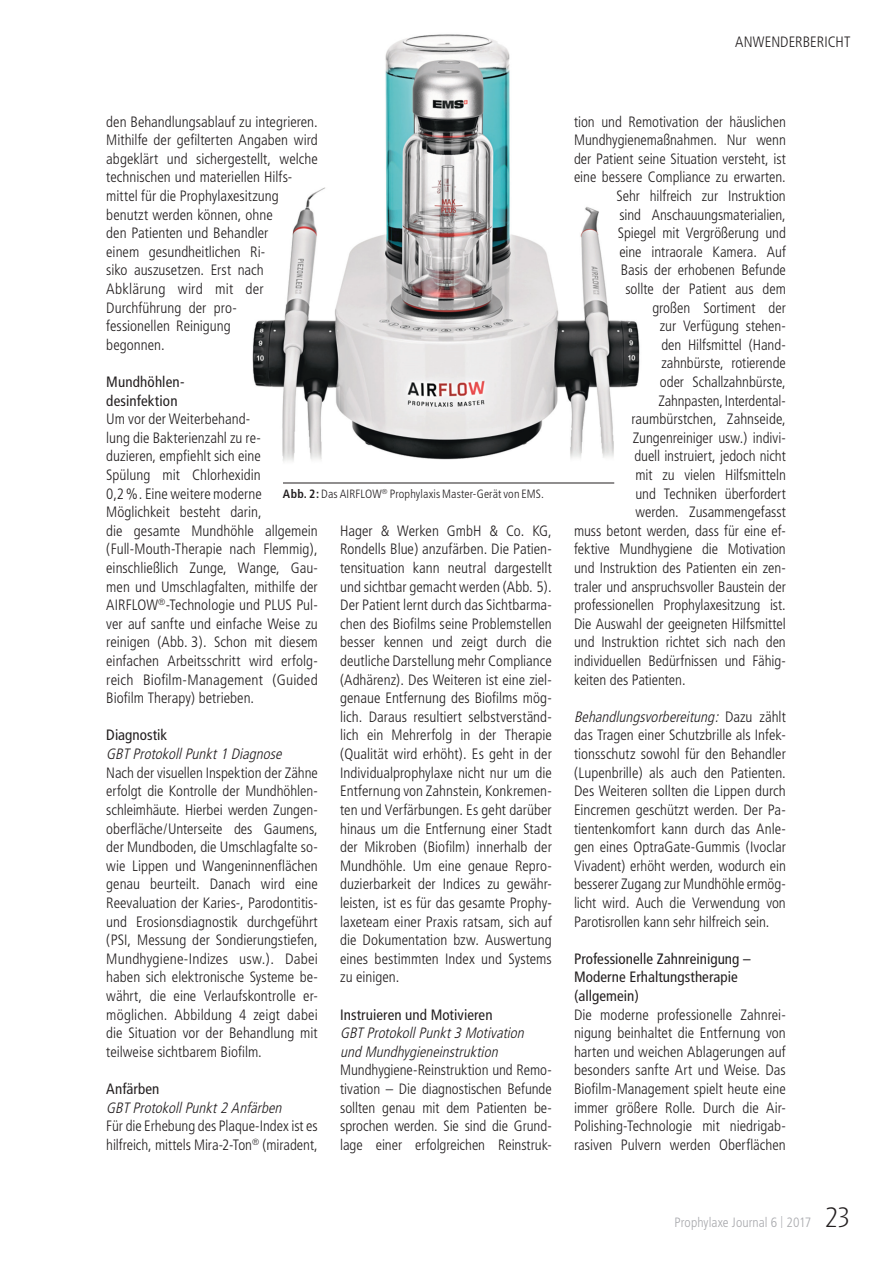
<style>
.page{position:relative;width:893px;height:1263px;background:#fff}
.page>*{position:absolute;margin:0;border:0;box-sizing:border-box;transform-origin:0 0}
.Content{font:300 condensed 15px/18.6px "Frutiger";color:#231f20}
.Content_fat{font:condensed 15px "Frutiger";letter-spacing:.005em;color:#231f20}
.Content-2{font:italic 300 condensed 15px "Frutiger";color:#231f20}
.Pagenumber{font:300 condensed 13.5px "Frutiger";letter-spacing:.005em;color:#a8a9ad}
.t1{font:300 condensed 12px "Frutiger";letter-spacing:.01em;color:#231f20}
.s1{font-weight:700}
.s2{font-style:italic}
.s3{font-size:12px}
.s4{font-family:"Glasgow";font-weight:200;font-stretch:normal;font-size:27px;color:#231f20}
</style>
<div class="page">
<img style="left:252px;top:34px;width:388px;height:428px">
<hr style="left:283px;top:483px;width:331px;height:1px;background:#231f20">
<p class="Content" style="left:735px;top:33px;width:117px">ANWENDERBERICHT</p>
<p class="Content" style="left:106px;top:112px;width:213px">den Behandlungsablauf zu integrieren.<br>Mithilfe der gefilterten Angaben wird abgeklärt und sichergestellt, welche technischen und materiellen Hilfs&shy;mittel für die Prophylaxesitzung benutzt werden können, ohne<br>den Patienten und Behandler<br>einem gesundheitlichen Ri-<br>siko auszusetzen. Erst nach<br>Abklärung wird mit der<br>Durchführung der pro-<br>fessionellen Reinigung<br>begonnen.</p>
<p class="Content_fat" style="left:106px;top:373px;width:80px">Mundhöhlen-</p>
<p class="Content_fat" style="left:106px;top:392px;width:73px">desinfektion</p>
<p class="Content" style="left:106px;top:410px;width:213px">Um vor der Weiterbehand-<br>lung die Bakterienzahl zu re-<br>duzieren, empfiehlt sich eine<br>Spülung mit Chlorhexidin<br>0,2%. Eine weitere moderne<br>Möglichkeit besteht darin,<br>die gesamte Mundhöhle allgemein (Full-Mouth-Therapie nach Flemmig), einschließlich Zunge, Wange, Gau&shy;men und Umschlagfalten, mithilfe der<br>AIRFLOW<sup>®</sup>-Technologie und PLUS Pul&shy;ver auf sanfte und einfache Weise zu reinigen (Abb. 3). Schon mit diesem einfachen Arbeitsschritt wird erfolg&shy;reich Biofilm-Management (Guided<br>Biofilm Therapy) betrieben.</p>
<p class="Content_fat" style="left:106px;top:726px;width:62px">Diagnostik</p>
<p class="Content-2" style="left:106px;top:745px;width:181px">GBTProtokollPunkt1 Diagnose</p>
<p class="Content" style="left:106px;top:763px;width:213px;text-align:justify">Nach der visuellen Inspektion der Zähne erfolgt die Kontrolle der Mundhöhlen&shy;schleimhäute. Hierbei werden Zungen&shy;oberfläche/Unterseite des Gaumens, der Mundboden, die Umschlagfalte so&shy;wie Lippen und Wangeninnenflächen genau beurteilt. Danach wird eine Reevaluation der Karies-, Parodontitis&shy;und Erosionsdiagnostik durchgeführt (PSI, Messung der Sondierungstiefen, Mundhygiene-Indizes usw.). Dabei haben sich elektronische Systeme be&shy;währt, die eine Verlaufskontrolle er&shy;möglichen. Abbildung 4 zeigt dabei die Situation vor der Behandlung mit teilweise sichtbarem Biofilm.</p>
<p class="Content_fat" style="left:106px;top:1080px;width:55px">Anfärben</p>
<p class="Content-2" style="left:106px;top:1099px;width:180px">GBTProtokollPunkt2 Anfärben</p>
<p class="Content" style="left:106px;top:1117px;width:213px">Für die Erhebung des Plaque-Index ist es hilfreich, mittels Mira-2-Ton<sup>®</sup> (miradent,</p>
<p class="t1" style="left:283px;top:487px;width:263px"><span class="s1">Abb. 2:</span> Das AIRFLOW<sup>®</sup> Prophylaxis Master-Gerät von EMS.</p>
<p class="Content" style="left:340px;top:522px;width:213px;text-align:justify">Hager &amp; Werken GmbH &amp; Co. KG, Rondells Blue) anzufärben. Die Patien&shy;tensituation kann neutral dargestellt und sichtbar gemacht werden (Abb. 5).<br>Der Patient lernt durch das Sichtbarma&shy;chen des Biofilms seine Problemstellen besser kennen und zeigt durch die deutliche Darstellung mehr Compliance (Adhärenz). Des Weiteren ist eine ziel&shy;genaue Entfernung des Biofilms mög&shy;lich. Daraus resultiert selbstverständ&shy;lich ein Mehrerfolg in der Therapie (Qualität wird erhöht). Es geht in der Individualprophylaxe nicht nur um die Entfernung von Zahnstein, Konkremen&shy;ten und Verfärbungen. Es geht darüber hinaus um die Entfernung einer Stadt der Mikroben (Biofilm) innerhalb der Mundhöhle. Um eine genaue Repro&shy;duzierbarkeit der Indices zu gewähr&shy;leisten, ist es für das gesamte Prophy&shy;laxeteam einer Praxis ratsam, sich auf die Dokumentation bzw. Auswertung eines bestimmten Index und Systems zu einigen.</p>
<p class="Content_fat" style="left:340px;top:1005px;width:154px">Instruieren und Motivieren</p>
<p class="Content-2" style="left:340px;top:1024px;width:189px">GBTProtokollPunkt3 Motivation</p>
<p class="Content-2" style="left:340px;top:1043px;width:163px">und Mundhygieneinstruktion</p>
<p class="Content" style="left:340px;top:1061px;width:213px;text-align:justify">Mundhygiene-Reinstruktion und Remo&shy;tivation – Die diagnostischen Befunde sollten genau mit dem Patienten be&shy;sprochen werden. Sie sind die Grund&shy;lage einer erfolgreichen Reinstruk-</p>
<p class="Content" style="left:574px;top:112px;width:213px">tion und Remotivation der häuslichen</p>
<p class="Content" style="left:574px;top:131px;width:213px">Mundhygienemaßnahmen. Nur wenn</p>
<p class="Content" style="left:574px;top:150px;width:213px">der Patient seine Situation versteht, ist</p>
<p class="Content" style="left:574px;top:168px;width:213px">eine bessere Compliance zu erwarten.</p>
<p class="Content" style="left:616px;top:187px;width:171px">Sehr hilfreich zur Instruktion</p>
<p class="Content" style="left:619px;top:205px;width:168px">sind Anschauungsmaterialien,</p>
<p class="Content" style="left:618px;top:224px;width:170px">Spiegel mit Vergrößerung und</p>
<p class="Content" style="left:619px;top:243px;width:168px">eine intraorale Kamera. Auf</p>
<p class="Content" style="left:621px;top:261px;width:167px">Basis der erhobenen Befunde</p>
<p class="Content" style="left:625px;top:280px;width:162px">sollte der Patient aus dem</p>
<p class="Content" style="left:652px;top:298px;width:135px">großen Sortiment der</p>
<p class="Content" style="left:660px;top:317px;width:128px">zur Verfügung stehen-</p>
<p class="Content" style="left:661px;top:336px;width:126px">den Hilfsmittel (Hand-</p>
<p class="Content" style="left:661px;top:354px;width:126px">zahnbürste, rotierende</p>
<p class="Content" style="left:660px;top:373px;width:128px">oder Schallzahnbürste,</p>
<p class="Content" style="left:658px;top:391px;width:129px">Zahnpasten, Interdental-</p>
<p class="Content" style="left:631px;top:410px;width:156px">raumbürstchen, Zahnseide,</p>
<p class="Content" style="left:633px;top:429px;width:155px">Zungenreiniger usw.) indivi-</p>
<p class="Content" style="left:634px;top:447px;width:153px">duell instruiert, jedoch nicht</p>
<p class="Content" style="left:635px;top:466px;width:152px">mit zu vielen Hilfsmitteln</p>
<p class="Content" style="left:635px;top:484px;width:152px">und Techniken überfordert</p>
<p class="Content" style="left:635px;top:503px;width:152px">werden. Zusammengefasst</p>
<p class="Content" style="left:574px;top:522px;width:213px">muss betont werden, dass für eine ef-</p>
<p class="Content" style="left:574px;top:540px;width:213px">fektive Mundhygiene die Motivation</p>
<p class="Content" style="left:574px;top:559px;width:213px">und Instruktion des Patienten ein zen-</p>
<p class="Content" style="left:574px;top:577px;width:213px">traler und anspruchsvoller Baustein der</p>
<p class="Content" style="left:574px;top:596px;width:213px">professionellen Prophylaxesitzung ist.</p>
<p class="Content" style="left:574px;top:615px;width:213px">Die Auswahl der geeigneten Hilfsmittel</p>
<p class="Content" style="left:574px;top:633px;width:213px">und Instruktion richtet sich nach den</p>
<p class="Content" style="left:574px;top:652px;width:213px">individuellen Bedürfnissen und Fähig-</p>
<p class="Content" style="left:574px;top:670px;width:113px">keiten des Patienten.</p>
<p class="Content" style="left:574px;top:708px;width:213px;text-align:justify"><span class="s2">Behandlungsvorbereitung:</span> D a z u z ä h l t das Tragen einer Schutzbrille als Infek&shy;tionsschutz sowohl für den Behandler (Lupenbrille) als auch den Patienten.<br>Des Weiteren sollten die Lippen durch Eincremen geschützt werden. Der Pa&shy;tientenkomfort kann durch das Anle&shy;gen eines OptraGate-Gummis (Ivoclar Vivadent) erhöht werden, wodurch ein besserer Zugang zur Mundhöhle ermög&shy;licht wird. Auch die Verwendung von Parotisrollen kann sehr hilfreich sein.</p>
<p class="Content_fat" style="left:574px;top:950px;width:178px">Professionelle Zahnreinigung –</p>
<p class="Content_fat" style="left:574px;top:968px;width:165px">Moderne Erhaltungstherapie</p>
<p class="Content_fat" style="left:574px;top:987px;width:66px">(allgemein)</p>
<p class="Content" style="left:574px;top:1005px;width:213px">Die moderne professionelle Zahnrei&shy;nigung beinhaltet die Entfernung von harten und weichen Ablagerungen auf besonders sanfte Art und Weise. Das Biofilm-Management spielt heute eine immer größere Rolle. Durch die Air-- Polishing-Technologie mit niedrigab&shy;rasiven Pulvern werden Oberflächen</p>
<p class="Pagenumber" style="left:674px;top:1214px;width:178px">Prophylaxe Journal 6 <span class="s3">|</span> 2017 <span class="s4">23</span></p>
</div>
